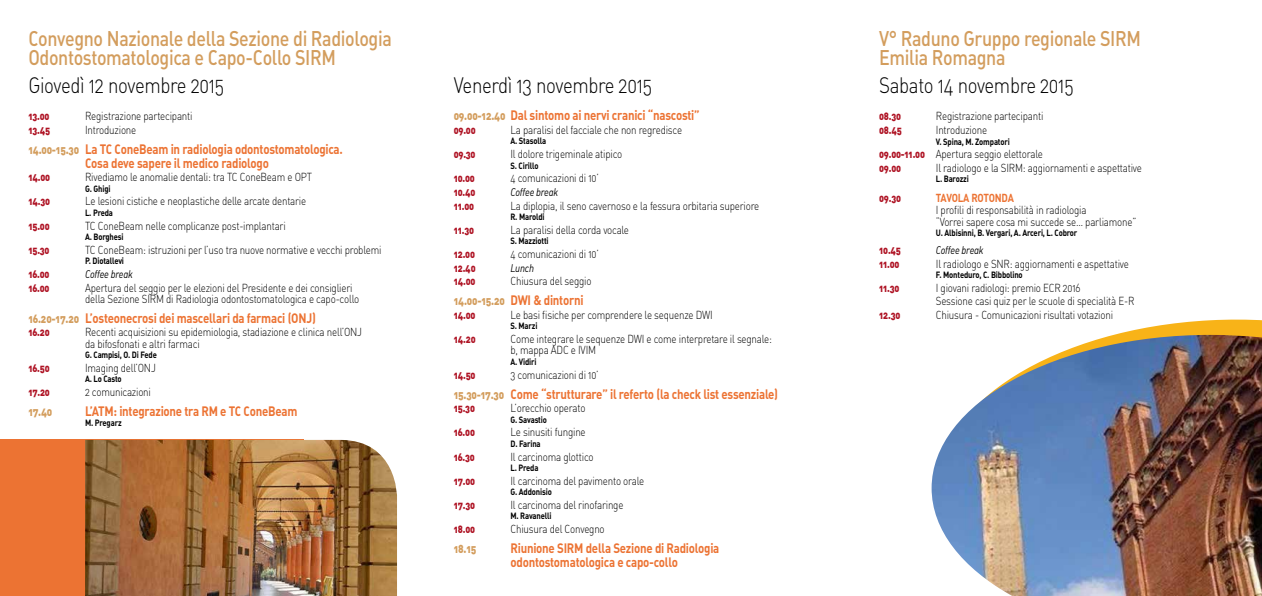
<style>
.page{position:relative;width:1262px;height:596px;background:#fff}
.page>*{position:absolute;margin:0;border:0;box-sizing:border-box;transform-origin:0 0}
.t1{font:22px "DIN Light Alternate";letter-spacing:-.02em;color:#000;scale:.85 1}
.t2{font:21px/19px "DIN Medium Alternate";letter-spacing:-.02em;color:#d39d5d;scale:.85 1}
.t3{font:13.5px/13.5px "DIN Bold Alternate";letter-spacing:-.02em;color:#ec7333;scale:.85 1}
.t4{font:11.5px/11.2px "DIN Light Alternate";letter-spacing:-.02em;color:#000;scale:.85 1}
.t5{font:11.5px "DIN Bold Alternate";letter-spacing:-.03em;color:#ec7333;scale:.85 1}
.t6{font:11.5px "DIN Black Alternate";letter-spacing:-.02em;color:#d39d5d;scale:.85 1}
.t7{font:11px "DIN Regular Italic Alt";letter-spacing:-.02em;color:#000;scale:.85 1}
.t8{font:10.5px "DIN Black Alternate";letter-spacing:-.02em;color:#ae1223;scale:.85 1}
.t9{font:9px "DIN Bold Alternate";letter-spacing:-.02em;color:#000;scale:.85 1}
.s1{font-family:"DIN Black Alternate";font-size:11.5px;color:#d39d5d}
.s2{font-family:"DIN Black Alternate";font-size:10.5px;color:#ae1223}
</style>
<div class="page">
<svg style="left:1117px;top:319px;width:144px;height:15px;fill:#f8b318"></svg>
<div style="left:0;top:439px;width:303px;height:156px;background:#ec7333"></div>
<img style="left:85px;top:439px;width:312px;height:156px">
<img style="left:931px;top:334px;width:330px;height:261px">
<h2 class="t2" style="left:28px;top:28px;width:429px">Convegno Nazionale della Sezione di Radiologia<br>Odontostomatologica e Capo-Collo SIRM</h2>
<h1 class="t1" style="left:28px;top:71px;width:232px">Giovedì 12 novembre 2015</h1>
<p class="t8" style="left:28px;top:109px;width:26px">13.00</p>
<p class="t4" style="left:85px;top:110px;width:128px">Registrazione partecipanti</p>
<p class="t8" style="left:28px;top:123px;width:27px">13.45</p>
<p class="t4" style="left:85px;top:124px;width:62px">Introduzione</p>
<p class="t3" style="left:85px;top:142px;width:305px;text-indent:-57px"><span class="s1">14.00-15.30</span> La TC ConeBeam in radiologia odontostomatologica.<br>Cosa deve sapere il medico radiologo</p>
<p class="t8" style="left:28px;top:170px;width:27px">14.00</p>
<p class="t4" style="left:85px;top:171px;width:269px">Rivediamo le anomalie dentali: tra TC ConeBeam e OPT</p>
<p class="t9" style="left:85px;top:182px;width:32px">G. Ghigi</p>
<p class="t8" style="left:28px;top:194px;width:27px">14.30</p>
<p class="t4" style="left:85px;top:195px;width:262px">Le lesioni cistiche e neoplastiche delle arcate dentarie</p>
<p class="t9" style="left:85px;top:206px;width:34px">L. Preda</p>
<p class="t8" style="left:28px;top:218px;width:27px">15.00</p>
<p class="t4" style="left:85px;top:219px;width:238px">TC ConeBeam nelle complicanze post-implantari</p>
<p class="t9" style="left:85px;top:231px;width:47px">A. Borghesi</p>
<p class="t8" style="left:28px;top:243px;width:26px">15.30</p>
<p class="t4" style="left:85px;top:244px;width:350px">TC ConeBeam: istruzioni per l’uso tra nuove normative e vecchi problemi</p>
<p class="t9" style="left:85px;top:255px;width:47px">P. Diotallevi</p>
<p class="t8" style="left:28px;top:267px;width:26px">16.00</p>
<p class="t7" style="left:85px;top:267px;width:58px">Coffee break</p>
<p class="t8" style="left:28px;top:280px;width:26px">16.00</p>
<p class="t4" style="left:85px;top:281px;width:324px">Apertura del seggio per le elezioni del Presidente e dei consiglieri della Sezione SIRM di Radiologia odontostomatologica e capo-collo</p>
<p class="t3" style="left:28px;top:310px;width:340px"><span class="s1">16.20-17.20</span> L’osteonecrosi dei mascellari da farmaci (ONJ)</p>
<p class="t8" style="left:28px;top:325px;width:27px">16.20</p>
<p class="t4" style="left:85px;top:326px;width:327px">Recenti acquisizioni su epidemiologia, stadiazione e clinica nell’ONJ da bifosfonati e altri farmaci</p>
<p class="t9" style="left:85px;top:349px;width:86px">G. Campisi, O. Di Fede</p>
<p class="t8" style="left:28px;top:361px;width:27px">16.50</p>
<p class="t4" style="left:85px;top:362px;width:85px">Imaging dell’ONJ</p>
<p class="t9" style="left:85px;top:373px;width:45px">A. Lo Casto</p>
<p class="t8" style="left:28px;top:385px;width:27px">17.20</p>
<p class="t4" style="left:85px;top:386px;width:79px">2 comunicazioni</p>
<p class="t6" style="left:28px;top:404px;width:30px">17.40</p>
<p class="t3" style="left:85px;top:403px;width:251px">L’ATM: integrazione tra RM e TC ConeBeam</p>
<p class="t9" style="left:85px;top:417px;width:45px">M. Pregarz</p>
<h1 class="t1" style="left:454px;top:72px;width:235px">Venerdì 13 novembre 2015</h1>
<p class="t3" style="left:454px;top:108px;width:291px"><span class="s1">09.00-12.40</span> Dal sintomo ai nervi cranici “nascosti”</p>
<p class="t8" style="left:454px;top:123px;width:27px">09.00</p>
<p class="t4" style="left:510px;top:124px;width:203px">La paralisi del facciale che non regredisce</p>
<p class="t9" style="left:510px;top:135px;width:44px">A. Stasolla</p>
<p class="t8" style="left:454px;top:147px;width:27px">09.30</p>
<p class="t4" style="left:510px;top:148px;width:133px">Il dolore trigeminale atipico</p>
<p class="t9" style="left:510px;top:159px;width:35px">S. Cirillo</p>
<p class="t8" style="left:454px;top:171px;width:26px">10.00</p>
<p class="t4" style="left:510px;top:172px;width:106px">4 comunicazioni di 10’</p>
<p class="t8" style="left:454px;top:185px;width:27px">10.40</p>
<p class="t7" style="left:510px;top:185px;width:58px">Coffee break</p>
<p class="t8" style="left:454px;top:199px;width:26px">11.00</p>
<p class="t4" style="left:510px;top:200px;width:294px">La diplopia, il seno cavernoso e la fessura orbitaria superiore</p>
<p class="t9" style="left:510px;top:211px;width:42px">R. Maroldi</p>
<p class="t8" style="left:454px;top:223px;width:25px">11.30</p>
<p class="t4" style="left:510px;top:224px;width:141px">La paralisi della corda vocale</p>
<p class="t9" style="left:510px;top:235px;width:46px">S. Mazziotti</p>
<p class="t8" style="left:454px;top:247px;width:27px">12.00</p>
<p class="t4" style="left:510px;top:248px;width:106px">4 comunicazioni di 10’</p>
<p class="t8" style="left:454px;top:261px;width:27px">12.40</p>
<p class="t7" style="left:510px;top:261px;width:29px">Lunch</p>
<p class="t8" style="left:454px;top:274px;width:27px">14.00</p>
<p class="t4" style="left:510px;top:275px;width:97px">Chiusura del seggio</p>
<p class="t3" style="left:454px;top:293px;width:154px"><span class="s1">14.00-15.20</span> DWI &amp; dintorni</p>
<p class="t8" style="left:454px;top:308px;width:27px">14.00</p>
<p class="t4" style="left:510px;top:309px;width:239px">Le basi fisiche per comprendere le sequenze DWI</p>
<p class="t9" style="left:510px;top:320px;width:33px">S. Marzi</p>
<p class="t8" style="left:454px;top:332px;width:27px">14.20</p>
<p class="t4" style="left:510px;top:333px;width:309px">Come integrare le sequenze DWI e come interpretare il segnale: b, mappa ADC e IVIM</p>
<p class="t9" style="left:510px;top:355px;width:32px">A. Vidiri</p>
<p class="t8" style="left:454px;top:367px;width:27px">14.50</p>
<p class="t4" style="left:510px;top:368px;width:105px">3 comunicazioni di 10’</p>
<p class="t3" style="left:454px;top:386px;width:383px"><span class="s1">15.30-17.30</span> Come “strutturare” il referto (la check list essenziale)</p>
<p class="t8" style="left:454px;top:401px;width:26px">15.30</p>
<p class="t4" style="left:510px;top:402px;width:90px">L’orecchio operato</p>
<p class="t9" style="left:510px;top:413px;width:44px">G. Savastio</p>
<p class="t8" style="left:454px;top:425px;width:26px">16.00</p>
<p class="t4" style="left:510px;top:426px;width:90px">Le sinusiti fungine</p>
<p class="t9" style="left:510px;top:437px;width:37px">D. Farina</p>
<p class="t8" style="left:454px;top:449px;width:26px">16.30</p>
<p class="t4" style="left:510px;top:450px;width:99px">Il carcinoma glottico</p>
<p class="t9" style="left:510px;top:461px;width:34px">L. Preda</p>
<p class="t8" style="left:454px;top:473px;width:27px">17.00</p>
<p class="t4" style="left:510px;top:474px;width:159px">Il carcinoma del pavimento orale</p>
<p class="t9" style="left:510px;top:486px;width:50px">G. Addonisio</p>
<p class="t8" style="left:454px;top:497px;width:27px">17.30</p>
<p class="t4" style="left:510px;top:498px;width:134px">Il carcinoma del rinofaringe</p>
<p class="t9" style="left:510px;top:510px;width:50px">M. Ravanelli</p>
<p class="t8" style="left:454px;top:522px;width:27px">18.00</p>
<p class="t4" style="left:510px;top:523px;width:112px">Chiusura del Convegno</p>
<p class="t6" style="left:454px;top:540px;width:28px">18.15</p>
<p class="t3" style="left:510px;top:540px;width:247px">Riunione SIRM della Sezione di Radiologia odontostomatologica e capo-collo</p>
<h2 class="t2" style="left:879px;top:28px;width:310px">V° Raduno Gruppo regionale SIRM<br>Emilia Romagna</h2>
<h1 class="t1" style="left:879px;top:71px;width:230px">Sabato 14 novembre 2015</h1>
<p class="t8" style="left:879px;top:109px;width:27px">08.30</p>
<p class="t4" style="left:935px;top:110px;width:128px">Registrazione partecipanti</p>
<p class="t8" style="left:879px;top:123px;width:28px">08.45</p>
<p class="t4" style="left:935px;top:124px;width:62px">Introduzione</p>
<p class="t9" style="left:935px;top:135px;width:89px">V. Spina, M. Zompatori</p>
<p class="t4" style="left:879px;top:148px;width:194px"><span class="s2">09.00-11.00</span> Apertura seggio elettorale</p>
<p class="t8" style="left:879px;top:161px;width:27px">09.00</p>
<p class="t4" style="left:935px;top:162px;width:244px">Il radiologo e la SIRM: aggiornamenti e aspettative</p>
<p class="t9" style="left:935px;top:173px;width:40px">L. Barozzi</p>
<p class="t8" style="left:879px;top:191px;width:27px">09.30</p>
<p class="t5" style="left:935px;top:190px;width:93px">TAVOLA ROTONDA</p>
<p class="t4" style="left:935px;top:204px;width:237px">I profili di responsabilità in radiologia<br>“Vorrei sapere cosa mi succede se… parliamone”</p>
<p class="t9" style="left:935px;top:227px;width:168px">U. Albisinni, B. Vergari, A. Arceri, L. Cobror</p>
<p class="t8" style="left:879px;top:243px;width:27px">10.45</p>
<p class="t7" style="left:935px;top:243px;width:58px">Coffee break</p>
<p class="t8" style="left:879px;top:256px;width:26px">11.00</p>
<p class="t4" style="left:935px;top:257px;width:229px">Il radiologo e SNR: aggiornamenti e aspettative</p>
<p class="t9" style="left:935px;top:269px;width:104px">F. Monteduro, C. Bibbolino</p>
<p class="t8" style="left:879px;top:281px;width:25px">11.30</p>
<p class="t4" style="left:935px;top:280px;width:235px;line-height:13.7px">I giovani radiologi: premio ECR 2016<br>Sessione casi quiz per le scuole di specialità E-R</p>
<p class="t8" style="left:879px;top:308px;width:26px">12.30</p>
<p class="t4" style="left:935px;top:309px;width:210px">Chiusura - Comunicazioni risultati votazioni</p>
</div>
